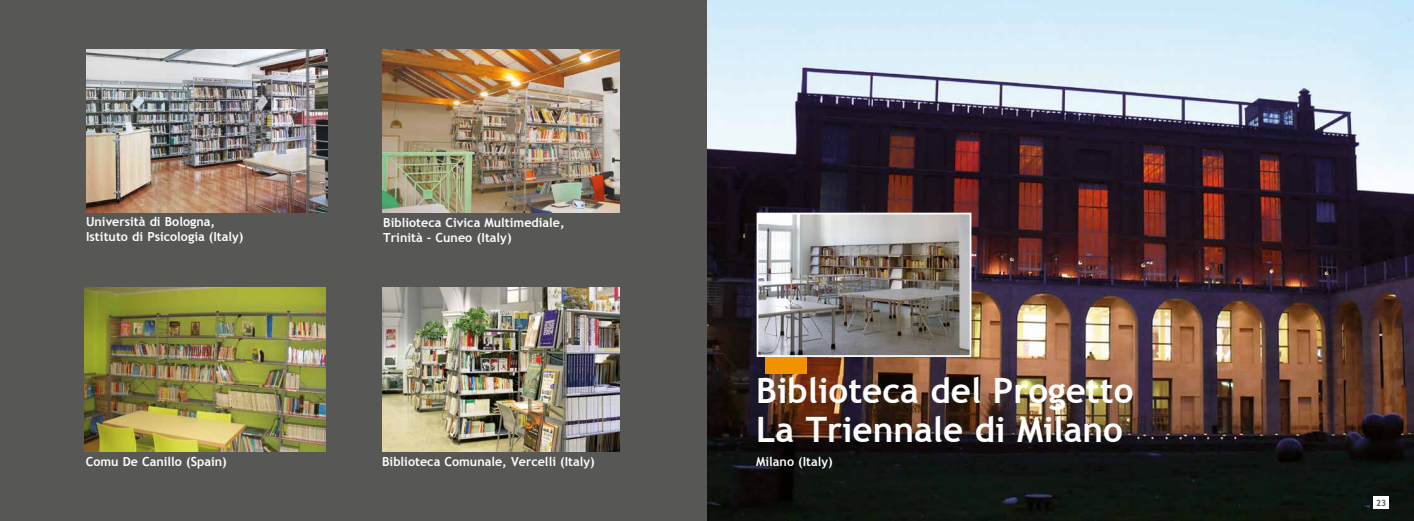
<style>
.page{position:relative;width:1414px;height:521px;background:#fff}
.page>*{position:absolute;margin:0;border:0;box-sizing:border-box;transform-origin:0 0}
.t1{font:700 35px/39.7px "Trebuchet MS";color:#fff}
.t2{font:700 12.51px/15px "Trebuchet MS";color:#fff}
.t3{font:700 8.75px "Trebuchet MS";color:#575756}
</style>
<div class="page">
<img style="left:707px;top:0;width:707px;height:521px">
<img style="left:759px;top:216px;width:209px;height:138px">
<div style="left:756px;top:213px;width:215px;height:144px;border:2px solid #fff"></div>
<div style="left:0;top:0;width:707px;height:521px;background:#575756"></div>
<img style="left:86px;top:49px;width:242px;height:164px">
<img style="left:382px;top:49px;width:237px;height:164px">
<img style="left:382px;top:287px;width:237px;height:164px">
<img style="left:84px;top:287px;width:242px;height:164px">
<div style="left:765px;top:357px;width:41px;height:17px;background:#f39200"></div>
<div style="left:1373px;top:496px;width:16px;height:12px;background:#fff"></div>
<p class="t2" style="left:86px;top:214px;width:159px">Università di Bologna,<br>Istituto di Psicologia (Italy)</p>
<p class="t2" style="left:383px;top:215px;width:183px">Biblioteca Civica Multimediale,<br>Trinità - Cuneo (Italy)</p>
<p class="t2" style="left:86px;top:454px;width:143px">Comu De Canillo (Spain)</p>
<p class="t2" style="left:382px;top:454px;width:214px">Biblioteca Comunale, Vercelli (Italy)</p>
<h1 class="t1" style="left:756px;top:370px;width:379px">Biblioteca del Progetto<br>La Triennale di Milano</h1>
<p class="t2" style="left:756px;top:454px;width:78px">Milano (Italy)</p>
<p class="t3" style="left:1376px;top:497px;width:12px">23</p>
</div>
